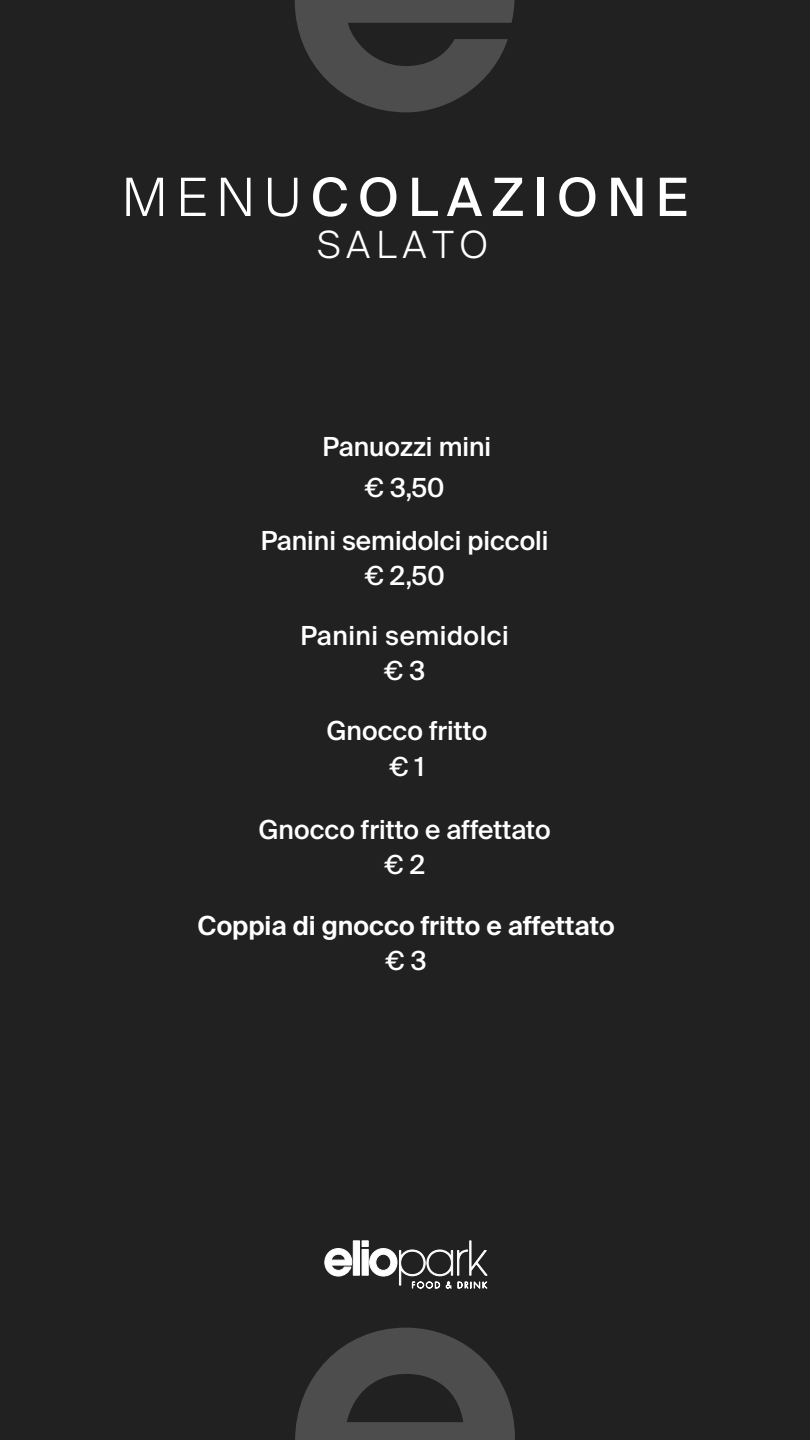
<style>
.page{position:relative;width:810px;height:1440px;background:#212121}
.page>*{position:absolute;margin:0;border:0;box-sizing:border-box;transform-origin:0 0}
.t1{font:52.8px "Suisse Intl";letter-spacing:.17em;color:#fff}
.t2{font:300 37.5px "Suisse Intl";letter-spacing:.17em;color:#fff}
.t3{font:500 26.25px/35.2px "Suisse Intl";color:#fff;text-align:center}
.t4{font:600 26.25px "Suisse Intl";color:#fff}
.t5{font:500 26.25px/35.2px "Suisse Intl";letter-spacing:.02em;color:#fff;text-align:center}
.s1{font-weight:300}
</style>
<div class="page">
<svg style="left:295px;top:1328px;width:220px;height:112px"></svg>
<svg style="left:325px;top:1248px;width:27px;height:28px"></svg>
<div style="left:353px;top:1241px;width:7px;height:34px;background:#fff;border:1px solid #fff"></div>
<svg style="left:362px;top:1241px;width:125px;height:48px"></svg>
<svg style="left:295px;top:0;width:220px;height:112px"></svg>
<h1 class="t1" style="left:122px;top:164px;width:568px"><span class="s1">MENU</span>COLAZIONE</h1>
<h2 class="t2" style="left:317px;top:221px;width:172px">SALATO</h2>
<p class="t3" style="left:323px;top:427px;width:170px;line-height:40.5px">Panuozzi mini € 3,50</p>
<p class="t3" style="left:261px;top:523px;width:289px">Panini semidolci piccoli € 2,50</p>
<p class="t5" style="left:300px;top:619px;width:210px">Panini semidolci € 3</p>
<p class="t3" style="left:327px;top:714px;width:162px">Gnocco fritto € 1</p>
<p class="t3" style="left:259px;top:812px;width:294px">Gnocco fritto e affettato € 2</p>
<p class="t4" style="left:197px;top:910px;width:419px">Coppia di gnocco fritto e affettato</p>
<p class="t3" style="left:386px;top:943px;width:43px">€ 3</p>
</div>
